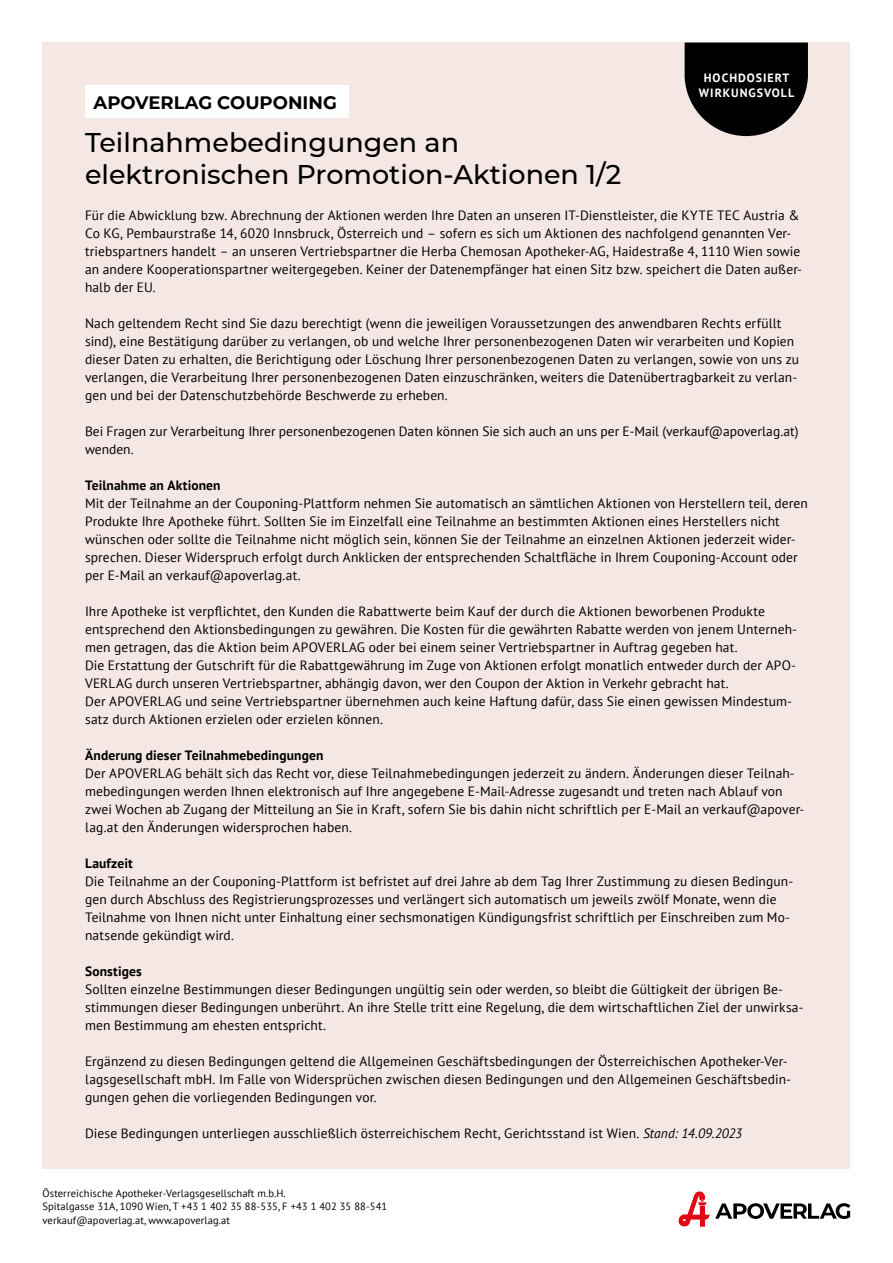
<style>
.page{position:relative;width:893px;height:1263px;background:#fff}
.page>*{position:absolute;margin:0;border:0;box-sizing:border-box;transform-origin:0 0}
.t1{font:500 27px/32.4px "Montserrat";color:#000}
.t2{font:700 18px "Montserrat";color:#000}
.t3{font:13.5px/18px "PT Sans";letter-spacing:.01em;color:#000}
.t4{font:700 13.5px "PT Sans";letter-spacing:.01em;color:#000}
.t5{font:700 12px/14.4px "PT Sans";letter-spacing:.08em;color:#fff;text-align:center}
.t6{font:10.5px/13.6px "PT Sans";letter-spacing:.01em;color:#000}
.s1{font-style:italic}
</style>
<div class="page">
<div style="left:43px;top:43px;width:807px;height:1126px;background:#f4e7e4"></div>
<svg style="left:678px;top:1191px;width:172px;height:36px"></svg>
<div style="left:85px;top:85px;width:264px;height:32px;background:#fff"></div>
<svg style="left:685px;top:43px;width:123px;height:93px;background:#222020"></svg>
<h2 class="t2" style="left:94px;top:89px;width:245px">APOVERLAG COUPONING</h2>
<h1 class="t1" style="left:85px;top:125px;width:538px">Teilnahmebedingungen an elektronischen Promotion-Aktionen 1/2</h1>
<p class="t5" style="left:699px;top:71px;width:97px">HOCHDOSIERT<br>WIRKUNGSVOLL</p>
<p class="t3" style="left:85px;top:206px;width:718px">Für die Abwicklung bzw. Abrechnung der Aktionen werden Ihre Daten an unseren IT-Dienstleister, die KYTE TEC Austria &amp; Co KG, Pembaurstraße 14, 6020 Innsbruck, Österreich und – sofern es sich um Aktionen des nachfolgend genannten Ver&shy;triebspartners handelt – an unseren Vertriebspartner die Herba Chemosan Apotheker-AG, Haidestraße 4, 1110 Wien sowie an andere Kooperationspartner weitergegeben. Keiner der Datenempfänger hat einen Sitz bzw. speichert die Daten außer&shy;halb der EU.</p>
<p class="t3" style="left:85px;top:314px;width:715px">Nach geltendem Recht sind Sie dazu berechtigt (wenn die jeweiligen Voraussetzungen des anwendbaren Rechts erfüllt sind), eine Bestätigung darüber zu verlangen, ob und welche Ihrer personenbezogenen Daten wir verarbeiten und Kopien dieser Daten zu erhalten, die Berichtigung oder Löschung Ihrer personenbezogenen Daten zu verlangen, sowie von uns zu verlangen, die Verarbeitung Ihrer personenbezogenen Daten einzuschränken, weiters die Datenübertragbarkeit zu verlan&shy;gen und bei der Datenschutzbehörde Beschwerde zu erheben.</p>
<p class="t3" style="left:85px;top:422px;width:715px">Bei Fragen zur Verarbeitung Ihrer personenbezogenen Daten können Sie sich auch an uns per E-Mail (verkauf@apoverlag.at) wenden.</p>
<p class="t4" style="left:85px;top:476px;width:137px">Teilnahme an Aktionen</p>
<p class="t3" style="left:85px;top:494px;width:724px">Mit der Teilnahme an der Couponing-Plattform nehmen Sie automatisch an sämtlichen Aktionen von Herstellern teil, deren Produkte Ihre Apotheke führt. Sollten Sie im Einzelfall eine Teilnahme an bestimmten Aktionen eines Herstellers nicht wünschen oder sollte die Teilnahme nicht möglich sein, können Sie der Teilnahme an einzelnen Aktionen jederzeit wider&shy;sprechen. Dieser Widerspruch erfolgt durch Anklicken der entsprechenden Schaltfläche in Ihrem Couponing-Account oder per E-Mail an verkauf@apoverlag.at.</p>
<p class="t3" style="left:85px;top:602px;width:713px">Ihre Apotheke ist verpflichtet, den Kunden die Rabattwerte beim Kauf der durch die Aktionen beworbenen Produkte entsprechend den Aktionsbedingungen zu gewähren. Die Kosten für die gewährten Rabatte werden von jenem Unterneh&shy;men getragen, das die Aktion beim APOVERLAG oder bei einem seiner Vertriebspartner in Auftrag gegeben hat.<br>Die Erstattung der Gutschrift für die Rabattgewährung im Zuge von Aktionen erfolgt monatlich entweder durch der APO-VERLAG durch unseren Vertriebspartner, abhängig davon, wer den Coupon der Aktion in Verkehr gebracht hat.<br>Der APOVERLAG und seine Vertriebspartner übernehmen auch keine Haftung dafür, dass Sie einen gewissen Mindestum&shy;satz durch Aktionen erzielen oder erzielen können.</p>
<p class="t4" style="left:85px;top:746px;width:240px">Änderung dieser Teilnahmebedingungen</p>
<p class="t3" style="left:85px;top:764px;width:721px">Der APOVERLAG behält sich das Recht vor, diese Teilnahmebedingungen jederzeit zu ändern. Änderungen dieser Teilnah&shy;mebedingungen werden Ihnen elektronisch auf Ihre angegebene E-Mail-Adresse zugesandt und treten nach Ablauf von zwei Wochen ab Zugang der Mitteilung an Sie in Kraft, sofern Sie bis dahin nicht schriftlich per E-Mail an verkauf@apover&shy;lag.at den Änderungen widersprochen haben.</p>
<p class="t4" style="left:85px;top:854px;width:49px">Laufzeit</p>
<p class="t3" style="left:85px;top:872px;width:710px">Die Teilnahme an der Couponing-Plattform ist befristet auf drei Jahre ab dem Tag Ihrer Zustimmung zu diesen Bedingun&shy;gen durch Abschluss des Registrierungsprozesses und verlängert sich automatisch um jeweils zwölf Monate, wenn die Teilnahme von Ihnen nicht unter Einhaltung einer sechsmonatigen Kündigungsfrist schriftlich per Einschreiben zum Mo&shy;natsende gekündigt wird.</p>
<p class="t4" style="left:85px;top:962px;width:58px">Sonstiges</p>
<p class="t3" style="left:85px;top:980px;width:720px">Sollten einzelne Bestimmungen dieser Bedingungen ungültig sein oder werden, so bleibt die Gültigkeit der übrigen Be&shy;stimmungen dieser Bedingungen unberührt. An ihre Stelle tritt eine Regelung, die dem wirtschaftlichen Ziel der unwirksa&shy;men Bestimmung am ehesten entspricht.</p>
<p class="t3" style="left:85px;top:1052px;width:707px">Ergänzend zu diesen Bedingungen geltend die Allgemeinen Geschäftsbedingungen der Österreichischen Apotheker-Ver&shy;lagsgesellschaft mbH. Im Falle von Widersprüchen zwischen diesen Bedingungen und den Allgemeinen Geschäftsbedin&shy;gungen gehen die vorliegenden Bedingungen vor.</p>
<p class="t3" style="left:85px;top:1124px;width:659px">Diese Bedingungen unterliegen ausschließlich österreichischem Recht, Gerichtsstand ist Wien. <span class="s1">Stand: 14.09.2023</span></p>
<p class="t6" style="left:43px;top:1186px;width:346px">Österreichische Apotheker-Verlagsgesellschaft m.b.H.<br>Spitalgasse 31A, 1090 Wien, T +43 1 402 35 88-535, F +43 1 402 35 88-541 verkauf@apoverlag.at, www.apoverlag.at</p>
</div>
